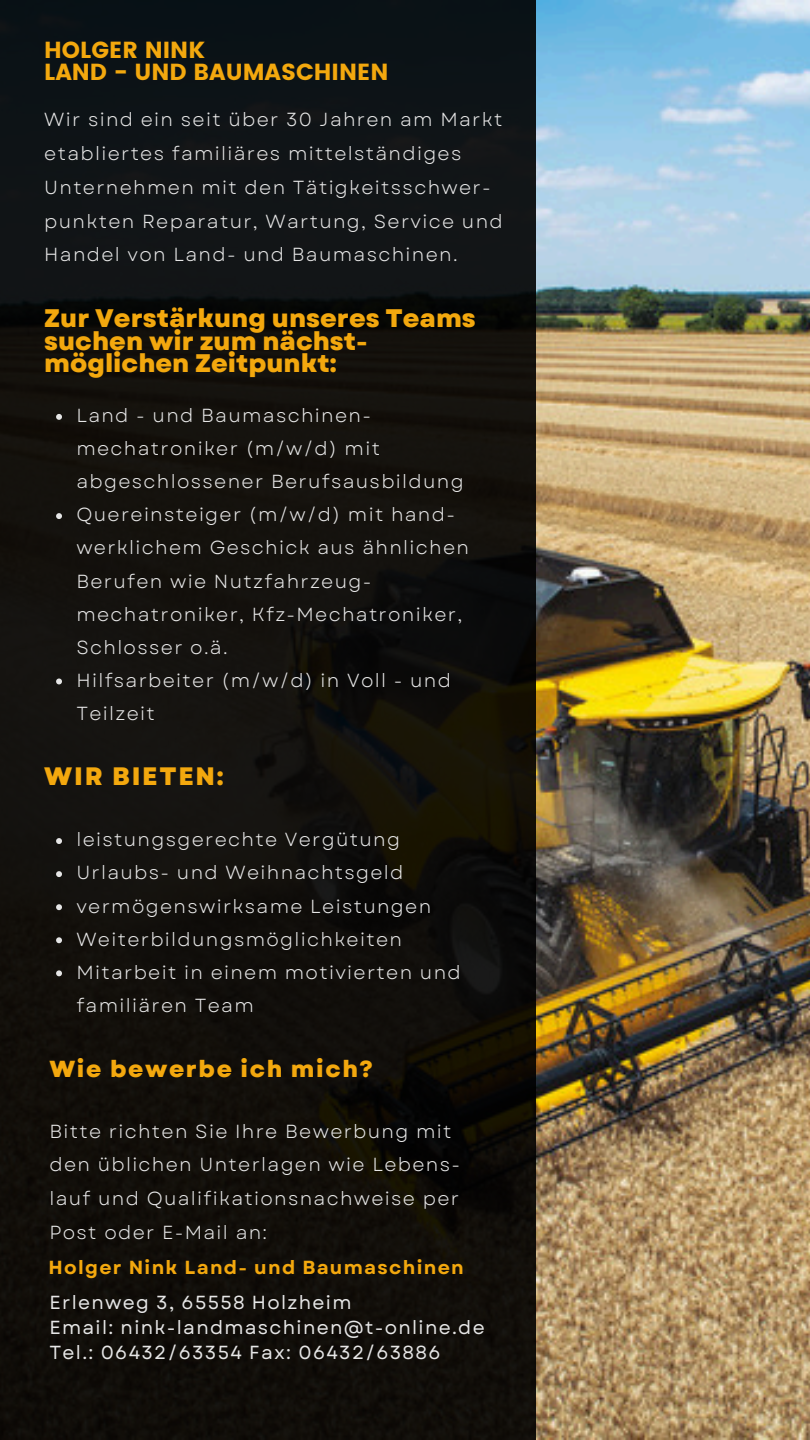
<style>
.page{position:relative;width:810px;height:1440px;background:#fff}
.page>*{position:absolute;margin:0;border:0;box-sizing:border-box;transform-origin:0 0}
.t1{font:800 25.4px/22.5px "Garet";color:#f3a80e}
.t2{font:800 25.2px "Garet";letter-spacing:.07em;color:#f3a80e}
.t3{font:23.2px/22.8px "Poppins";color:#f3a80e}
.t4{font:800 23.2px "Garet";letter-spacing:.07em;color:#f3a80e}
.t5{font:18.9px/33.1px "Garet";letter-spacing:.07em;color:#e6e6e6}
.t6{font:18.9px "Garet";letter-spacing:.07em;color:#e6e6e6}
.t7{font:700 18.9px "Garet";letter-spacing:.07em;color:#f3a80e}
</style>
<div class="page">
<img style="left:535px;top:0;width:275px;height:1440px">
<div style="left:0;top:0;width:535px;height:1440px;background:#12110c"></div>
<svg style="left:56px;top:414px;width:6px;height:6px"></svg>
<svg style="left:56px;top:513px;width:6px;height:6px"></svg>
<svg style="left:56px;top:679px;width:6px;height:5px"></svg>
<svg style="left:56px;top:838px;width:6px;height:6px"></svg>
<svg style="left:56px;top:871px;width:6px;height:6px"></svg>
<svg style="left:56px;top:904px;width:6px;height:6px"></svg>
<svg style="left:56px;top:937px;width:6px;height:6px"></svg>
<svg style="left:56px;top:970px;width:6px;height:6px"></svg>
<p class="t3" style="left:44px;top:38px;width:346px">HOLGER NINK<br>LAND - UND BAUMASCHINEN</p>
<p class="t5" style="left:44px;top:103px;width:460px;line-height:33.8px">Wir sind ein seit über 30 Jahren am Markt etabliertes familiäres mittelständiges Unternehmen mit den Tätigkeitsschwer&shy;punkten Reparatur, Wartung, Service und Handel von Land- und Baumaschinen.</p>
<h1 class="t1" style="left:44px;top:307px;width:433px">Zur Verstärkung unseres Teams suchen wir zum nächst&shy;möglichen Zeitpunkt:</h1>
<h2 class="t5" style="left:76px;top:399px;width:389px">Land - und Baumaschinen&shy;mechatroniker (m/w/d) mit abgeschlossener Berufsausbildung</h2>
<p class="t5" style="left:76px;top:498px;width:394px">Quereinsteiger (m/w/d) mit hand&shy;werklichem Geschick aus ähnlichen<br>Berufen wie Nutzfahrzeug&shy;mechatroniker, Kfz-Mechatroniker,<br>Schlosser o.ä.</p>
<p class="t5" style="left:76px;top:664px;width:376px">Hilfsarbeiter (m/w/d) in Voll - und<br>Teilzeit</p>
<h2 class="t2" style="left:44px;top:759px;width:181px">WIR BIETEN:</h2>
<p class="t5" style="left:76px;top:823px;width:325px">leistungsgerechte Vergütung</p>
<h3 class="t5" style="left:76px;top:856px;width:329px">Urlaubs- und Weihnachtsgeld</h3>
<p class="t5" style="left:76px;top:889px;width:356px">vermögenswirksame Leistungen</p>
<p class="t5" style="left:76px;top:923px;width:327px">Weiterbildungsmöglichkeiten</p>
<p class="t5" style="left:76px;top:956px;width:386px">Mitarbeit in einem motivierten und familiären Team</p>
<p class="t4" style="left:49px;top:1052px;width:325px">Wie bewerbe ich mich?</p>
<p class="t5" style="left:49px;top:1114px;width:412px;line-height:33.8px">Bitte richten Sie Ihre Bewerbung mit den üblichen Unterlagen wie Lebens&shy;lauf und Qualifikationsnachweise per Post oder E-Mail an:</p>
<p class="t7" style="left:48px;top:1254px;width:417px">Holger Nink Land- und Baumaschinen</p>
<h1 class="t6" style="left:49px;top:1289px;width:304px">Erlenweg 3, 65558 Holzheim</h1>
<p class="t6" style="left:49px;top:1314px;width:437px">Email: nink-landmaschinen@t-online.de</p>
<p class="t6" style="left:49px;top:1339px;width:393px">Tel.: 06432/63354 Fax: 06432/63886</p>
</div>
